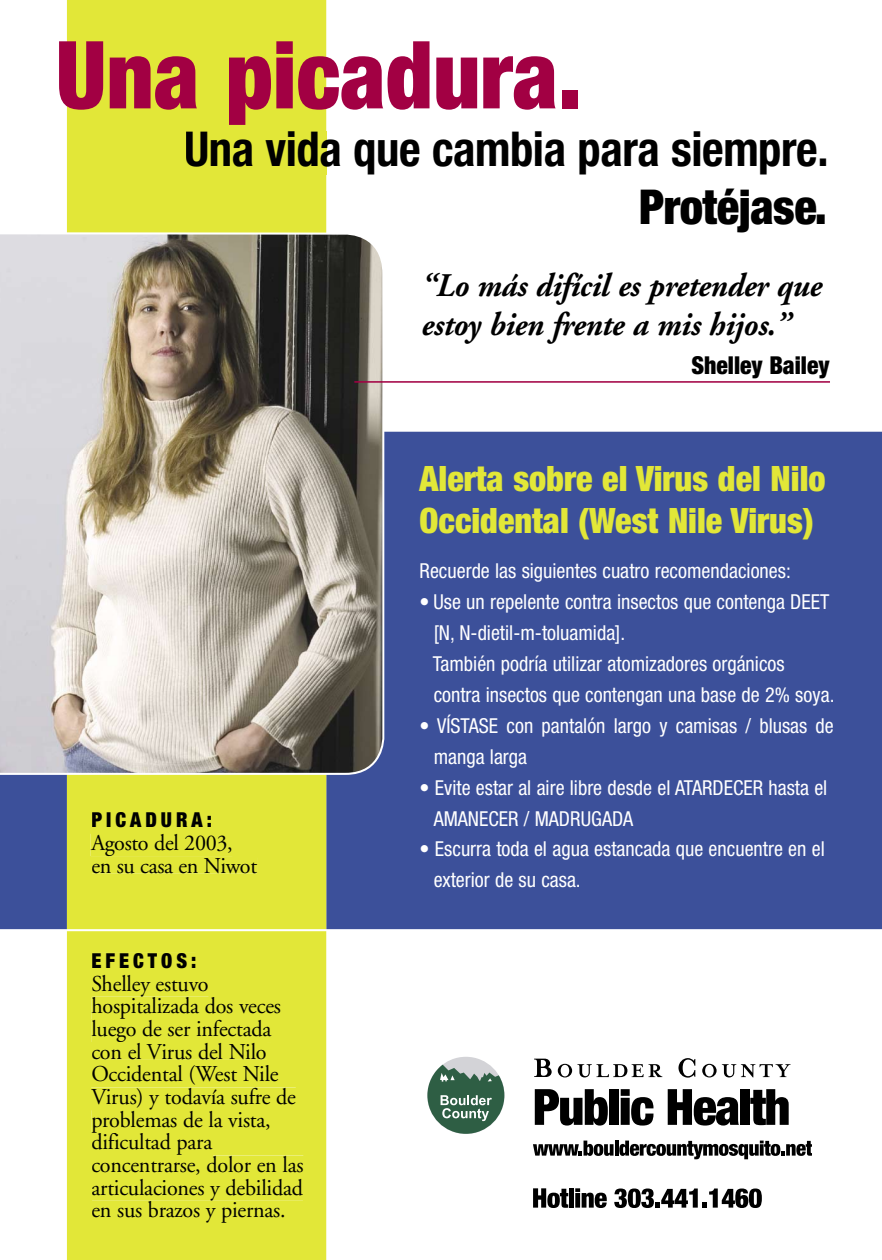
<style>
.page{position:relative;width:882px;height:1260px;background:#fff}
.page>*{position:absolute;margin:0;border:0;box-sizing:border-box;transform-origin:0 0}
.t1{font:900 condensed 93.89px "Helvetica Neue";color:#a20043}
.t2{font:700 condensed 48.12px "Helvetica Neue";letter-spacing:-.01em;color:#000}
.t3{font:900 condensed 48.12px "Helvetica Neue";letter-spacing:-.01em;color:#000}
.t4{font:900 condensed 35px/42.2px "Helvetica Neue";color:#e2e738}
.t5{font:italic 700 32.99px/39.1px "Adobe Garamond";letter-spacing:-.01em;color:#000;scale:.96 1}
.t6{font:900 condensed 24.76px "Helvetica Neue";color:#000;scale:.96 1}
.t7{font:22.66px/22.7px "Adobe Garamond";letter-spacing:-.01em;color:#000}
.t8{font:condensed 20.56px/30.9px "Helvetica Neue";color:#fff}
.t9{font:900 condensed 20.56px "Helvetica Neue";letter-spacing:.2em;color:#000}
</style>
<div class="page">
<div style="left:0;top:432px;width:882px;height:497px;background:#3c509a"></div>
<div style="left:67px;top:0;width:259px;height:1260px;background:#e2e738"></div>
<div style="left:92px;top:812px;width:119px;height:16px;background:#e2e738"></div>
<div style="left:91px;top:834px;width:141px;height:22px;background:#e2e738"></div>
<div style="left:92px;top:858px;width:165px;height:15px;background:#e2e738"></div>
<div style="left:92px;top:953px;width:104px;height:15px;background:#e2e738"></div>
<div style="left:92px;top:974px;width:116px;height:22px;background:#e2e738"></div>
<div style="left:92px;top:997px;width:189px;height:22px;background:#e2e738"></div>
<div style="left:92px;top:1020px;width:180px;height:22px;background:#e2e738"></div>
<div style="left:92px;top:1042px;width:174px;height:17px;background:#e2e738"></div>
<div style="left:92px;top:1065px;width:187px;height:20px;background:#e2e738"></div>
<div style="left:91px;top:1088px;width:205px;height:22px;background:#e2e738"></div>
<div style="left:92px;top:1110px;width:179px;height:22px;background:#e2e738"></div>
<div style="left:92px;top:1133px;width:120px;height:22px;background:#e2e738"></div>
<div style="left:92px;top:1156px;width:211px;height:19px;background:#e2e738"></div>
<div style="left:92px;top:1178px;width:211px;height:22px;background:#e2e738"></div>
<div style="left:92px;top:1201px;width:192px;height:22px;background:#e2e738"></div>
<hr style="left:0;top:929px;width:882px;height:2px;background:#fff">
<svg style="left:0;top:231px;width:385px;height:545px;background:#a8a198"></svg>
<hr style="left:354px;top:381px;width:476px;height:2px;background:#a20043">
<div style="left:427px;top:1057px;width:78px;height:77px;background:#d3d3d7;border-radius:50%"></div>
<svg style="left:427px;top:1065px;width:77px;height:69px"></svg>
<svg style="left:534px;top:1059px;width:18px;height:18px"></svg>
<svg style="left:558px;top:1064px;width:104px;height:13px"></svg>
<svg style="left:679px;top:1058px;width:16px;height:20px"></svg>
<svg style="left:702px;top:1064px;width:89px;height:13px"></svg>
<svg style="left:535px;top:1089px;width:73px;height:37px"></svg>
<div style="left:609px;top:1089px;width:9px;height:36px;background:#000"></div>
<svg style="left:621px;top:1089px;width:33px;height:37px"></svg>
<svg style="left:668px;top:1089px;width:71px;height:37px"></svg>
<div style="left:741px;top:1089px;width:9px;height:36px;background:#000"></div>
<svg style="left:750px;top:1089px;width:39px;height:36px"></svg>
<svg style="left:533px;top:1141px;width:279px;height:18px"></svg>
<svg style="left:533px;top:1188px;width:229px;height:20px"></svg>
<div style="left:186px;top:132px;width:140px;height:43px;background:#e2e738"></div>
<h1 class="t1" style="left:56px;top:17px;width:527px">Una picadura.</h1>
<h2 class="t2" style="left:184px;top:120px;width:646px">Una vida que cambia para siempre.</h2>
<h2 class="t3" style="left:639px;top:178px;width:189px">Protéjase.</h2>
<p class="t9" style="left:91px;top:807px;width:122px">PICADURA:</p>
<p class="t7" style="left:91px;top:832px;width:167px">Agosto del 2003, en su casa en Niwot</p>
<p class="t9" style="left:91px;top:948px;width:107px">EFECTOS:</p>
<p class="t7" style="left:91px;top:973px;width:214px">Shelley estuvo hospitalizada dos veces luego de ser infectada con el Virus del Nilo<br>Occidental (West Nile<br>Virus) y todavía sufre de problemas de la vista, dificultad para concentrarse, dolor en las articulaciones y debilidad en sus brazos y piernas.</p>
<h3 class="t5" style="left:422px;top:267px;width:419px">“Lo más difícil es pretender que estoy bien frente a mis hijos.”</h3>
<p class="t6" style="left:691px;top:350px;width:145px">Shelley Bailey</p>
<h3 class="t4" style="left:420px;top:457px;width:407px">Alerta sobre el Virus del Nilo<br>Occidental (West Nile Virus)</h3>
<p class="t8" style="left:420px;top:555px;width:373px">Recuerde las siguientes cuatro recomendaciones:</p>
<p class="t8" style="left:433px;top:586px;width:403px;text-indent:-13px">• Use un repelente contra insectos que contenga DEET [N, N-dietil-m-toluamida].<br>También podría utilizar atomizadores orgánicos contra insectos que contengan una base de 2% soya.</p>
<p class="t8" style="left:434px;top:710px;width:402px;text-indent:-14px">• VÍSTASE con pantalón largo y camisas / blusas de manga larga</p>
<p class="t8" style="left:434px;top:772px;width:395px;text-indent:-14px">• Evite estar al aire libre desde el ATARDECER hasta el<br>AMANECER / MADRUGADA</p>
<p class="t8" style="left:434px;top:834px;width:393px;text-indent:-14px">• Escurra toda el agua estancada que encuentre en el exterior de su casa.</p>
</div>
